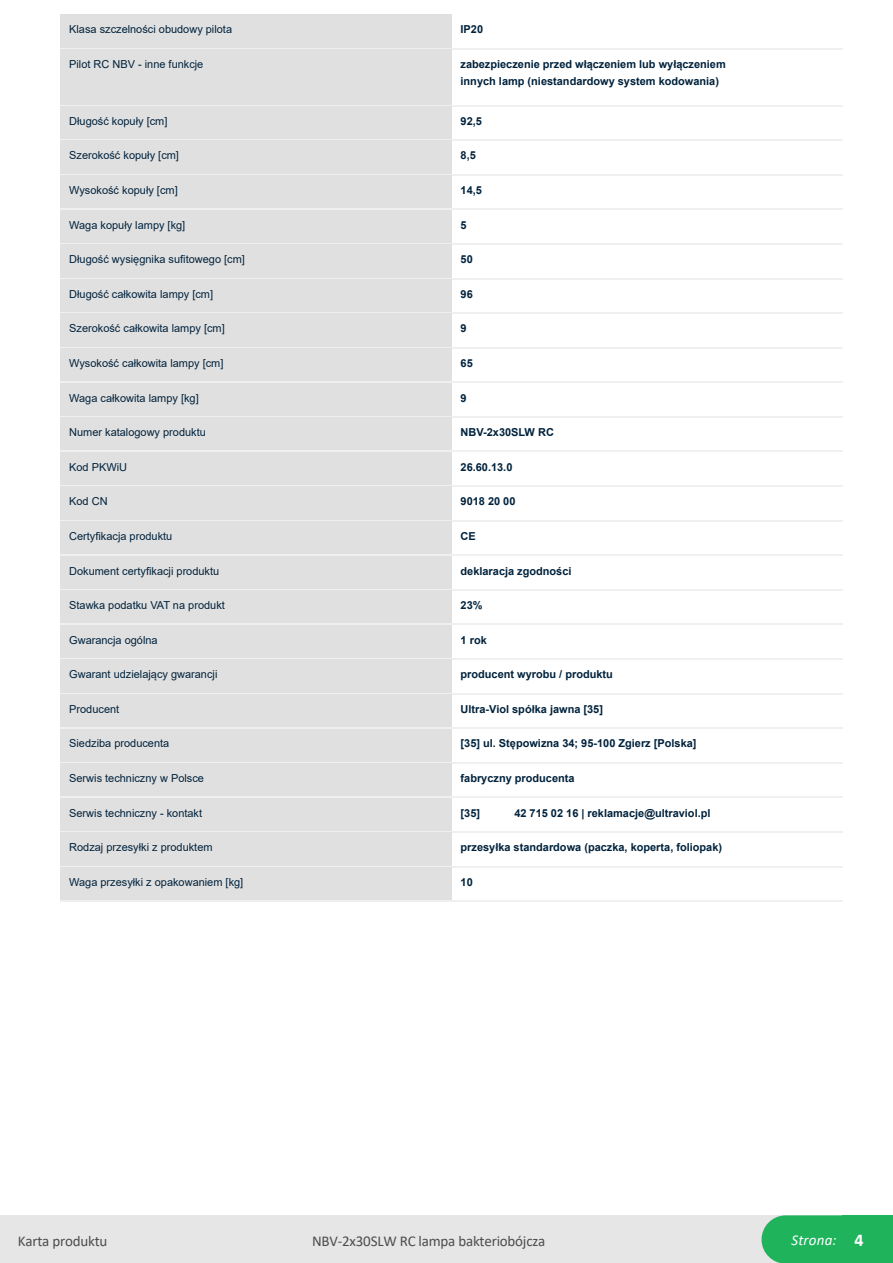
<style>
.page{position:relative;width:893px;height:1263px;background:#fff}
.page>*{position:absolute;margin:0;border:0;box-sizing:border-box;transform-origin:0 0}
.t1{font:15px "Calibri";letter-spacing:-.015em;color:#4d4d4d}
.t2{font:italic 15px "Calibri";letter-spacing:.015em;color:#fff}
.t3{font:10.95px "Arial";color:#01223c}
.t4{font:700 10.95px/17px "Arial";color:#01223c}
.s1{font-family:"Malgun Gothic";font-weight:400;color:rgb(0 0 0/0)}
.s2{font-weight:700;font-style:normal;font-size:18px}
</style>
<div class="page">
<div style="left:0;top:1215px;width:892px;height:48px;background:#e6e6e6"></div>
<div style="left:761px;top:1215px;width:131px;height:48px;background:#1fb35c;border-radius:24px"></div>
<div style="left:842px;top:1215px;width:50px;height:48px;background:#1fb35c"></div>
<div style="left:60px;top:15px;width:392px;height:34px;background:#e0e0e0"></div>
<hr style="left:60px;top:48px;width:392px;height:1px;background:#f0f0f0">
<hr style="left:452px;top:48px;width:390px;height:1px;background:#f0f0f0">
<div style="left:60px;top:49px;width:392px;height:57px;background:#e0e0e0"></div>
<hr style="left:60px;top:105px;width:392px;height:1px;background:#f0f0f0">
<hr style="left:452px;top:105px;width:390px;height:1px;background:#f0f0f0">
<div style="left:60px;top:106px;width:392px;height:35px;background:#e0e0e0"></div>
<hr style="left:60px;top:140px;width:392px;height:1px;background:#f0f0f0">
<hr style="left:452px;top:140px;width:390px;height:1px;background:#f0f0f0">
<div style="left:60px;top:141px;width:392px;height:34px;background:#e0e0e0"></div>
<hr style="left:60px;top:174px;width:392px;height:1px;background:#f0f0f0">
<hr style="left:452px;top:174px;width:390px;height:1px;background:#f0f0f0">
<div style="left:60px;top:175px;width:392px;height:35px;background:#e0e0e0"></div>
<hr style="left:60px;top:209px;width:392px;height:1px;background:#f0f0f0">
<hr style="left:452px;top:209px;width:390px;height:1px;background:#f0f0f0">
<div style="left:60px;top:210px;width:392px;height:34px;background:#e0e0e0"></div>
<hr style="left:60px;top:243px;width:392px;height:1px;background:#f0f0f0">
<hr style="left:452px;top:243px;width:390px;height:1px;background:#f0f0f0">
<div style="left:60px;top:244px;width:392px;height:35px;background:#e0e0e0"></div>
<hr style="left:60px;top:278px;width:392px;height:1px;background:#f0f0f0">
<hr style="left:452px;top:278px;width:390px;height:1px;background:#f0f0f0">
<div style="left:60px;top:279px;width:392px;height:35px;background:#e0e0e0"></div>
<hr style="left:60px;top:313px;width:392px;height:1px;background:#f0f0f0">
<hr style="left:452px;top:313px;width:390px;height:1px;background:#f0f0f0">
<div style="left:60px;top:314px;width:392px;height:34px;background:#e0e0e0"></div>
<hr style="left:60px;top:347px;width:392px;height:1px;background:#f0f0f0">
<hr style="left:452px;top:347px;width:390px;height:1px;background:#f0f0f0">
<div style="left:60px;top:348px;width:392px;height:35px;background:#e0e0e0"></div>
<hr style="left:60px;top:382px;width:392px;height:1px;background:#f0f0f0">
<hr style="left:452px;top:382px;width:390px;height:1px;background:#f0f0f0">
<div style="left:60px;top:383px;width:392px;height:34px;background:#e0e0e0"></div>
<hr style="left:60px;top:416px;width:392px;height:1px;background:#f0f0f0">
<hr style="left:452px;top:416px;width:390px;height:1px;background:#f0f0f0">
<div style="left:60px;top:417px;width:392px;height:35px;background:#e0e0e0"></div>
<hr style="left:60px;top:451px;width:392px;height:1px;background:#f0f0f0">
<hr style="left:452px;top:451px;width:390px;height:1px;background:#f0f0f0">
<div style="left:60px;top:452px;width:392px;height:35px;background:#e0e0e0"></div>
<hr style="left:60px;top:485px;width:392px;height:2px;background:#f0f0f0">
<hr style="left:452px;top:485px;width:390px;height:2px;background:#f0f0f0">
<div style="left:60px;top:487px;width:392px;height:34px;background:#e0e0e0"></div>
<hr style="left:60px;top:520px;width:392px;height:1px;background:#f0f0f0">
<hr style="left:452px;top:520px;width:390px;height:1px;background:#f0f0f0">
<div style="left:60px;top:521px;width:392px;height:35px;background:#e0e0e0"></div>
<hr style="left:60px;top:555px;width:392px;height:1px;background:#f0f0f0">
<hr style="left:452px;top:555px;width:390px;height:1px;background:#f0f0f0">
<div style="left:60px;top:556px;width:392px;height:34px;background:#e0e0e0"></div>
<hr style="left:60px;top:589px;width:392px;height:1px;background:#f0f0f0">
<hr style="left:452px;top:589px;width:390px;height:1px;background:#f0f0f0">
<div style="left:60px;top:590px;width:392px;height:35px;background:#e0e0e0"></div>
<hr style="left:60px;top:624px;width:392px;height:1px;background:#f0f0f0">
<hr style="left:452px;top:624px;width:390px;height:1px;background:#f0f0f0">
<div style="left:60px;top:625px;width:392px;height:35px;background:#e0e0e0"></div>
<hr style="left:60px;top:658px;width:392px;height:2px;background:#f0f0f0">
<hr style="left:452px;top:658px;width:390px;height:2px;background:#f0f0f0">
<div style="left:60px;top:660px;width:392px;height:34px;background:#e0e0e0"></div>
<hr style="left:60px;top:693px;width:392px;height:1px;background:#f0f0f0">
<hr style="left:452px;top:693px;width:390px;height:1px;background:#f0f0f0">
<div style="left:60px;top:694px;width:392px;height:35px;background:#e0e0e0"></div>
<hr style="left:60px;top:728px;width:392px;height:1px;background:#f0f0f0">
<hr style="left:452px;top:728px;width:390px;height:1px;background:#f0f0f0">
<div style="left:60px;top:729px;width:392px;height:34px;background:#e0e0e0"></div>
<hr style="left:60px;top:762px;width:392px;height:1px;background:#f0f0f0">
<hr style="left:452px;top:762px;width:390px;height:1px;background:#f0f0f0">
<div style="left:60px;top:763px;width:392px;height:35px;background:#e0e0e0"></div>
<hr style="left:60px;top:797px;width:392px;height:1px;background:#f0f0f0">
<hr style="left:452px;top:797px;width:390px;height:1px;background:#f0f0f0">
<div style="left:60px;top:798px;width:392px;height:35px;background:#e0e0e0"></div>
<hr style="left:60px;top:831px;width:392px;height:2px;background:#f0f0f0">
<hr style="left:452px;top:831px;width:390px;height:2px;background:#f0f0f0">
<div style="left:60px;top:833px;width:392px;height:34px;background:#e0e0e0"></div>
<hr style="left:60px;top:866px;width:392px;height:1px;background:#f0f0f0">
<hr style="left:452px;top:866px;width:390px;height:1px;background:#f0f0f0">
<div style="left:60px;top:867px;width:392px;height:35px;background:#e0e0e0"></div>
<hr style="left:60px;top:901px;width:392px;height:1px;background:#f0f0f0">
<hr style="left:452px;top:901px;width:390px;height:1px;background:#f0f0f0">
<p class="t3" style="left:69px;top:25px;width:164px">Klasa szczelności obudowy pilota</p>
<p class="t4" style="left:460px;top:22px;width:24px">IP20</p>
<p class="t3" style="left:69px;top:60px;width:136px">Pilot RC NBV - inne funkcje</p>
<p class="t4" style="left:460px;top:57px;width:267px">zabezpieczenie przed włączeniem lub wyłączeniem innych lamp (niestandardowy system kodowania)</p>
<p class="t3" style="left:69px;top:117px;width:100px">Długość kopuły [cm]</p>
<p class="t4" style="left:460px;top:113px;width:23px">92,5</p>
<p class="t3" style="left:69px;top:151px;width:111px">Szerokość kopuły [cm]</p>
<p class="t4" style="left:460px;top:148px;width:17px">8,5</p>
<p class="t3" style="left:69px;top:186px;width:110px">Wysokość kopuły [cm]</p>
<p class="t4" style="left:460px;top:183px;width:23px">14,5</p>
<p class="t3" style="left:69px;top:221px;width:118px">Waga kopuły lampy [kg]</p>
<p class="t4" style="left:460px;top:217px;width:8px">5</p>
<p class="t3" style="left:69px;top:255px;width:177px">Długość wysięgnika sufitowego [cm]</p>
<p class="t4" style="left:460px;top:252px;width:14px">50</p>
<p class="t3" style="left:69px;top:290px;width:145px">Długość całkowita lampy [cm]</p>
<p class="t4" style="left:460px;top:286px;width:14px">96</p>
<p class="t3" style="left:69px;top:324px;width:157px">Szerokość całkowita lampy [cm]</p>
<p class="t4" style="left:460px;top:321px;width:8px">9</p>
<p class="t3" style="left:69px;top:359px;width:156px">Wysokość całkowita lampy [cm]</p>
<p class="t4" style="left:460px;top:356px;width:14px">65</p>
<p class="t3" style="left:69px;top:394px;width:131px">Waga całkowita lampy [kg]</p>
<p class="t4" style="left:460px;top:390px;width:8px">9</p>
<p class="t3" style="left:69px;top:428px;width:138px">Numer katalogowy produktu</p>
<p class="t4" style="left:460px;top:425px;width:95px">NBV-2x30SLW RC</p>
<p class="t3" style="left:69px;top:463px;width:59px">Kod PKWiU</p>
<p class="t4" style="left:460px;top:459px;width:53px">26.60.13.0</p>
<p class="t3" style="left:69px;top:497px;width:40px">Kod CN</p>
<p class="t4" style="left:460px;top:494px;width:56px">9018 20 00</p>
<p class="t3" style="left:69px;top:532px;width:105px">Certyfikacja produktu</p>
<p class="t4" style="left:460px;top:529px;width:17px">CE</p>
<p class="t3" style="left:69px;top:566px;width:151px">Dokument certyfikacji produktu</p>
<p class="t4" style="left:460px;top:563px;width:112px">deklaracja zgodności</p>
<p class="t3" style="left:69px;top:601px;width:157px">Stawka podatku VAT na produkt</p>
<p class="t4" style="left:460px;top:598px;width:23px">23%</p>
<p class="t3" style="left:69px;top:636px;width:90px">Gwarancja ogólna</p>
<p class="t4" style="left:460px;top:632px;width:28px">1 rok</p>
<p class="t3" style="left:69px;top:670px;width:150px">Gwarant udzielający gwarancji</p>
<p class="t4" style="left:460px;top:667px;width:154px">producent wyrobu / produktu</p>
<p class="t3" style="left:69px;top:705px;width:52px">Producent</p>
<p class="t4" style="left:460px;top:702px;width:144px">Ultra-Viol spółka jawna [35]</p>
<p class="t3" style="left:69px;top:739px;width:102px">Siedziba producenta</p>
<p class="t4" style="left:460px;top:736px;width:237px">[35] ul. Stępowizna 34; 95-100 Zgierz [Polska]</p>
<p class="t3" style="left:69px;top:774px;width:136px">Serwis techniczny w Polsce</p>
<p class="t4" style="left:460px;top:771px;width:115px">fabryczny producenta</p>
<p class="t3" style="left:69px;top:809px;width:134px">Serwis techniczny - kontakt</p>
<p class="t4" style="left:460px;top:806px;width:35px">[35] <span class="s1">☎</span></p>
<p class="t4" style="left:514px;top:805px;width:198px">42 715 02 16 | reklamacje@ultraviol.pl</p>
<p class="t3" style="left:69px;top:843px;width:145px">Rodzaj przesyłki z produktem</p>
<p class="t4" style="left:460px;top:840px;width:263px">przesyłka standardowa (paczka, koperta, foliopak)</p>
<p class="t3" style="left:69px;top:878px;width:175px">Waga przesyłki z opakowaniem [kg]</p>
<p class="t4" style="left:460px;top:874px;width:14px">10</p>
<h1 class="t1" style="left:18px;top:1235px;width:91px">Karta produktu</h1>
<h1 class="t1" style="left:312px;top:1235px;width:235px">NBV-2x30SLW RC lampa bakteriobójcza</h1>
<h1 class="t2" style="left:791px;top:1234px;width:74px">Strona: <span class="s2">4</span></h1>
</div>
